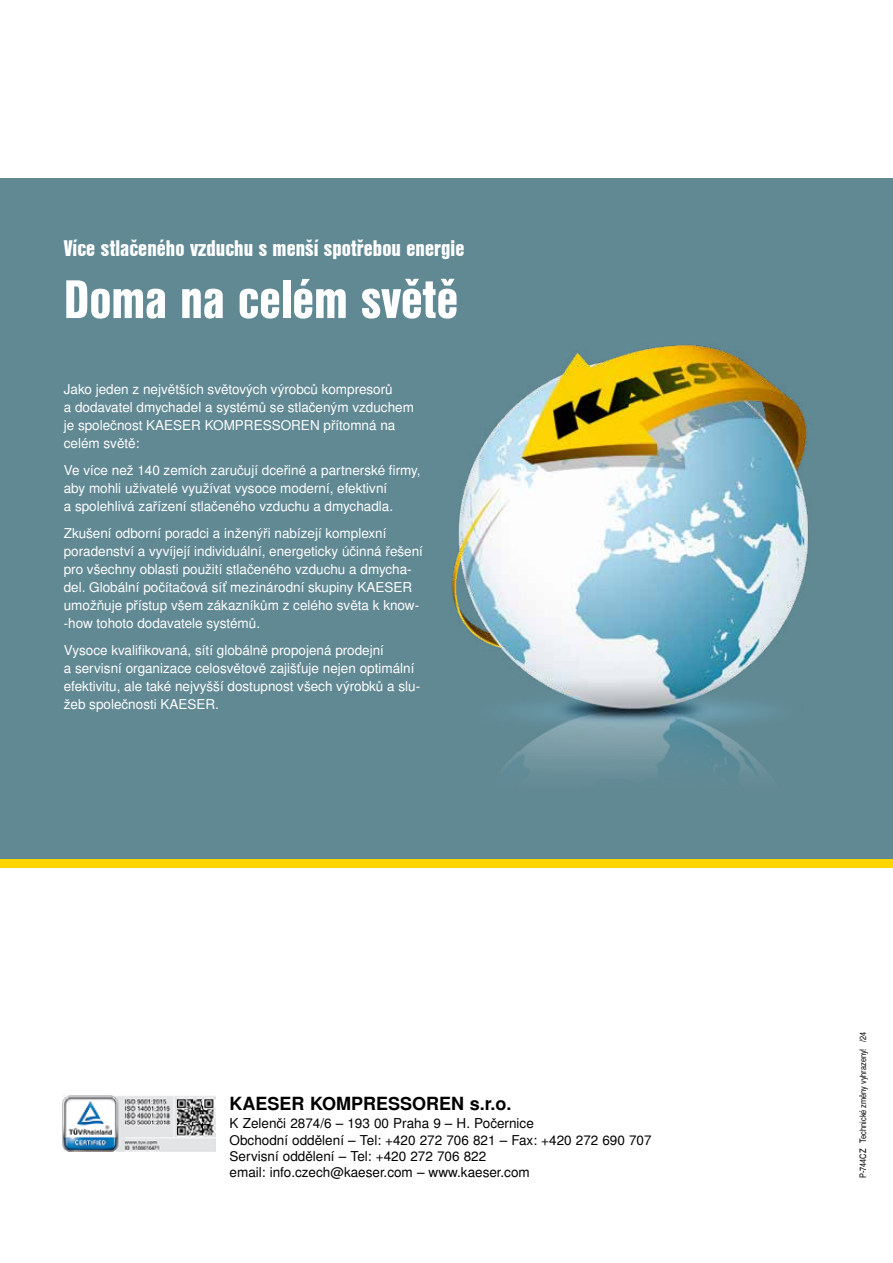
<style>
.page{position:relative;width:893px;height:1263px;background:#fff}
.page>*{position:absolute;margin:0;border:0;box-sizing:border-box;transform-origin:0 0}
.t1{font:52.5px "Nimbus San L Bla Con";color:#fff}
.t2{font:21.9px "Nimbus San L Bla Con";color:#fff}
.t3{font:700 18px "Nimbus San L";color:#000}
.t4{font:13.5px/18px "Nimbus San L";color:#fff}
.t5{font:13.5px/16.2px "Nimbus San L";color:#000}
.t6{font:9px "Nimbus San L Reg Con";color:#000}
</style>
<div class="page">
<div style="left:0;top:179px;width:893px;height:680px;background:#618994"></div>
<img style="left:451px;top:344px;width:358px;height:427px">
<div style="left:0;top:859px;width:893px;height:8px;background:#ffd500"></div>
<img style="left:63px;top:1095px;width:152px;height:56px">
<h2 class="t2" style="left:64px;top:231px;width:402px">Více stlačeného vzduchu s menší spotřebou energie</h2>
<h1 class="t1" style="left:64px;top:260px;width:396px">Doma na celém světě</h1>
<p class="t4" style="left:64px;top:381px;width:352px">Jako jeden z největších světových výrobců kompresorů<br>a dodavatel dmychadel a systémů se stlačeným vzduchem je společnost KAESER KOMPRESSOREN přítomná na celém světě:</p>
<p class="t4" style="left:64px;top:462px;width:358px">Ve více než 140 zemích zaručují dceřiné a partnerské firmy, aby mohli uživatelé využívat vysoce moderní, efektivní<br>a spolehlivá zařízení stlačeného vzduchu a dmychadla.</p>
<p class="t4" style="left:64px;top:525px;width:361px">Zkušení odborní poradci a inženýři nabízejí komplexní poradenství a vyvíjejí individuální, energeticky účinná řešení pro všechny oblasti použití stlačeného vzduchu a dmycha&shy;del. Globální počítačová síť mezinárodní skupiny KAESER umožňuje přístup všem zákazníkům z celého světa k know--how tohoto dodavatele systémů.</p>
<p class="t4" style="left:64px;top:642px;width:358px">Vysoce kvalifikovaná, sítí globálně propojená prodejní<br>a servisní organizace celosvětově zajišťuje nejen optimální efektivitu, ale také nejvyšší dostupnost všech výrobků a slu&shy;žeb společnosti KAESER.</p>
<h3 class="t3" style="left:230px;top:1093px;width:283px">KAESER KOMPRESSOREN s.r.o.</h3>
<p class="t5" style="left:230px;top:1116px;width:423px">K Zelenči 2874/6 – 193 00 Praha 9 – H. Počernice<br>Obchodní oddělení – Tel: +420 272 706 821 – Fax: +420 272 690 707<br>Servisní oddělení – Tel: +420 272 706 822<br>email: info.czech@kaeser.com – www.kaeser.com</p>
<p class="t6" style="left:857px;top:1178px;width:147px;rotate:-90deg">P-744CZ Technické změny vyhrazeny! /24</p>
</div>
